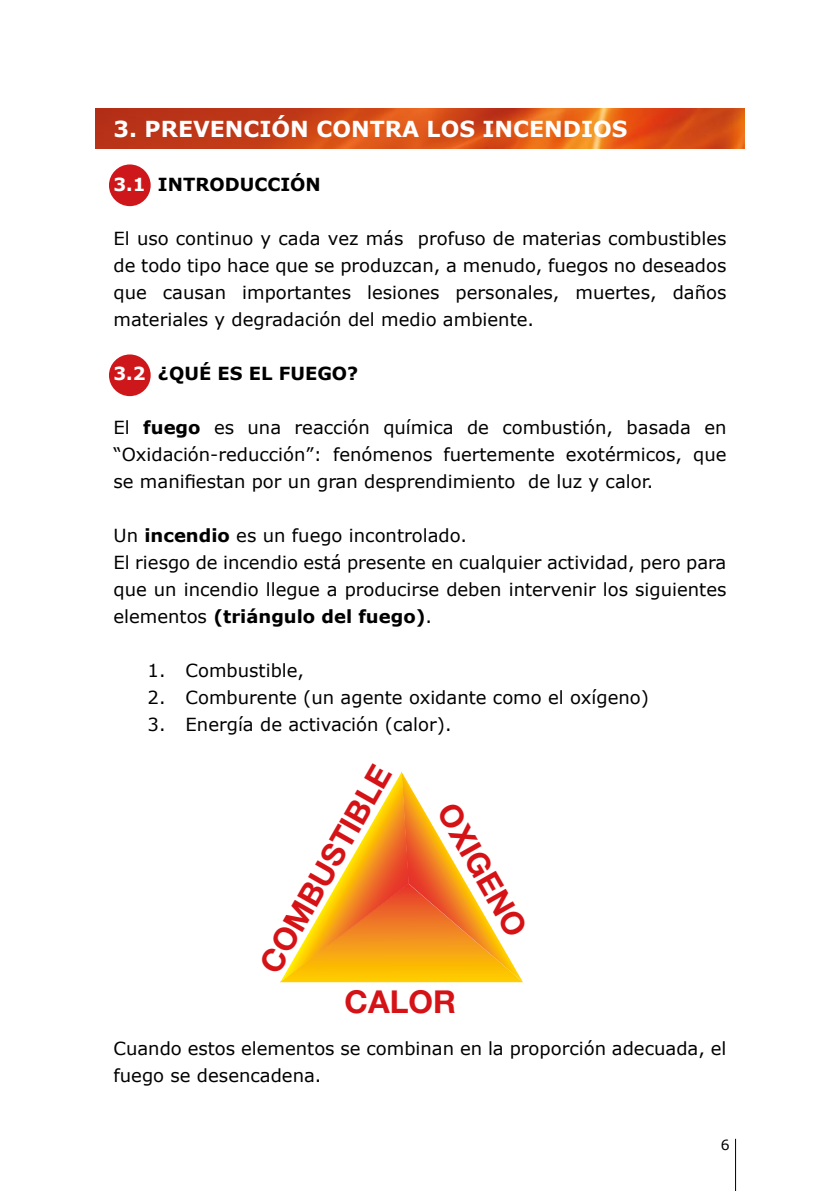
<style>
.page{position:relative;width:840px;height:1191px;background:#fff}
.page>*{position:absolute;margin:0;border:0;box-sizing:border-box;transform-origin:0 0}
.t1{font:700 31.6px "Helvetica Neue LT Std";color:#d51317}
.t2{font:700 22px "Verdana";color:#fff}
.t3{font:18px/27px "Verdana";color:#000;text-align:justify}
.t4{font:700 18px "Verdana";color:#000}
.t5{font:14px "Verdana";color:#000}
.s1{color:#fff}
.s2{font-weight:700}
</style>
<div class="page">
<hr style="left:734px;top:1138px;width:1px;height:53px;background:#000">
<img style="left:96px;top:109px;width:648px;height:39px">
<div style="left:109px;top:164px;width:42px;height:42px;background:#cd171a;border-radius:50%"></div>
<div style="left:109px;top:354px;width:42px;height:42px;background:#cd171a;border-radius:50%"></div>
<svg style="left:280px;top:771px;width:242px;height:211px"></svg>
<p class="t2" style="left:113px;top:113px;width:515px">3. PREVENCIÓN CONTRA LOS INCENDIOS</p>
<p class="t4" style="left:113px;top:172px;width:209px"><span class="s1">3.1</span> INTRODUCCIÓN</p>
<p class="t3" style="left:113px;top:225px;width:614px">El uso continuo y cada vez más profuso de materias combustibles de todo tipo hace que se produzcan, a menudo, fuegos no deseados que causan importantes lesiones personales, muertes, daños materiales y degradación del medio ambiente.</p>
<p class="t4" style="left:113px;top:361px;width:246px"><span class="s1">3.2</span> ¿QUÉ ES EL FUEGO?</p>
<p class="t3" style="left:113px;top:414px;width:614px">El <span class="s2">fuego</span> es una reacción química de combustión, basada en “Oxidación-reducción”: fenómenos fuertemente exotérmicos, que se manifiestan por un gran desprendimiento de luz y calor.</p>
<p class="t3" style="left:113px;top:522px;width:614px;text-align:left">Un <span class="s2">incendio</span> es un fuego incontrolado.<br>El riesgo de incendio está presente en cualquier actividad, pero para que un incendio llegue a producirse deben intervenir los siguientes elementos <span class="s2">(triángulo del fuego)</span>.</p>
<p class="t3" style="left:147px;top:657px;width:158px">1. Combustible,</p>
<p class="t3" style="left:147px;top:684px;width:502px">2. Comburente (un agente oxidante como el oxígeno)</p>
<p class="t3" style="left:147px;top:711px;width:305px">3. Energía de activación (calor).</p>
<h1 class="t1" style="left:250px;top:959px;width:234px;rotate:-60deg">COMBUSTIBLE</h1>
<h1 class="t1" style="left:462px;top:796px;width:149px;rotate:60deg">OXIGENO</h1>
<h1 class="t1" style="left:344px;top:982px;width:113px">CALOR</h1>
<p class="t3" style="left:113px;top:1035px;width:614px">Cuando estos elementos se combinan en la proporción adecuada, el fuego se desencadena.</p>
<p class="t5" style="left:720px;top:1134px;width:10px">6</p>
</div>
